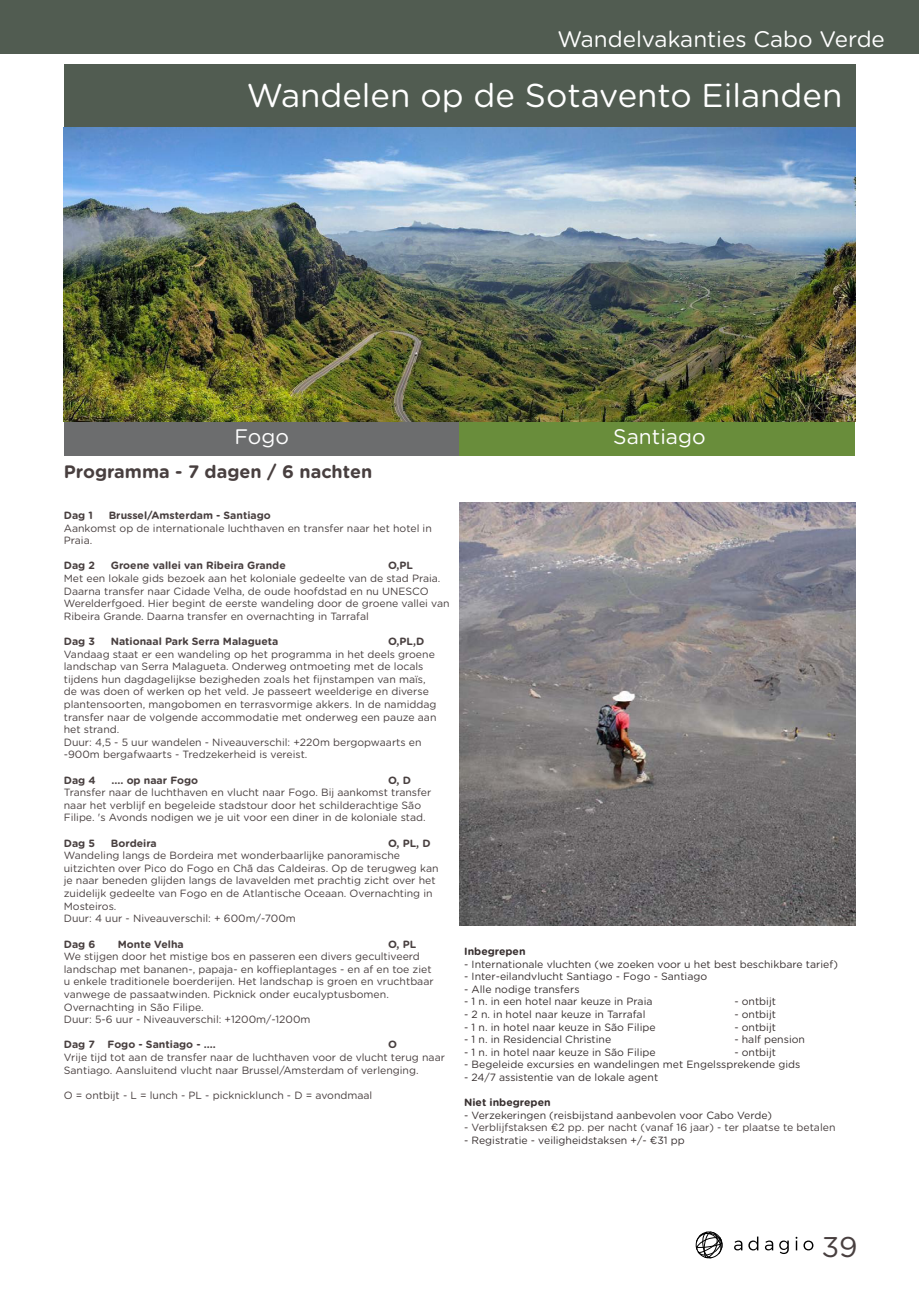
<style>
.page{position:relative;width:919px;height:1289px;background:#fff}
.page>*{position:absolute;margin:0;border:0;box-sizing:border-box;transform-origin:0 0}
.t1{font:33px "Gotham Rounded";color:#fff}
.t2{font:28.5px "Gotham Rounded";color:#483f3f}
.t3{font:22.5px "Gotham Rounded";color:#fff}
.t4{font:21px "Gotham Rounded";color:#fff}
.t5{font:700 18px "Gotham Rounded";color:#483f3f}
.Normal__Web{font:10.5px/12.6px "Gotham Rounded";color:#483f3f}
.t6{font:10.5px "Gotham Rounded";color:#383030}
.Normal__Web-2{font:700 10.5px "Gotham Rounded";color:#483f3f}
.t7{font:700 10.5px "Gotham Rounded";color:#383030}
.s1{font-weight:700}
</style>
<div class="page">
<svg style="left:695px;top:1231px;width:28px;height:27px"></svg>
<svg style="left:734px;top:1240px;width:8px;height:10px"></svg>
<svg style="left:748px;top:1236px;width:10px;height:14px"></svg>
<svg style="left:764px;top:1240px;width:9px;height:10px"></svg>
<svg style="left:779px;top:1240px;width:9px;height:13px"></svg>
<svg style="left:795px;top:1236px;width:2px;height:14px"></svg>
<svg style="left:803px;top:1240px;width:10px;height:10px"></svg>
<div style="left:64px;top:64px;width:791px;height:64px;background:#515c51"></div>
<div style="left:64px;top:421px;width:395px;height:34px;background:#6c6d6e"></div>
<div style="left:459px;top:421px;width:396px;height:34px;background:#698d3b"></div>
<img style="left:64px;top:128px;width:791px;height:293px">
<img style="left:459px;top:502px;width:396px;height:423px">
<div style="left:0;top:0;width:918px;height:54px;background:#515c51"></div>
<p class="t3" style="left:557px;top:24px;width:329px">Wandelvakanties Cabo Verde</p>
<p class="t1" style="left:247px;top:73px;width:597px">Wandelen op de Sotavento Eilanden</p>
<p class="t4" style="left:234px;top:422px;width:56px">Fogo</p>
<p class="t4" style="left:613px;top:422px;width:94px">Santiago</p>
<p class="t5" style="left:64px;top:458px;width:310px">Programma - 7 dagen / 6 nachten</p>
<p class="Normal__Web-2" style="left:64px;top:507px;width:31px">Dag 1</p>
<p class="Normal__Web" style="left:64px;top:508px;width:369px;text-indent:45px"><span class="s1">Brussel/Amsterdam - Santiago<br></span>Aankomst op de internationale luchthaven en transfer naar het hotel in<br>Praia.</p>
<p class="Normal__Web-2" style="left:64px;top:558px;width:33px">Dag 2</p>
<p class="Normal__Web-2" style="left:111px;top:558px;width:176px">Groene vallei van Ribeira Grande</p>
<p class="Normal__Web" style="left:64px;top:559px;width:387px;text-indent:324px"><span class="s1">O,PL<br></span>Met een lokale gids bezoek aan het koloniale gedeelte van de stad Praia.<br>Daarna transfer naar Cidade Velha, de oude hoofdstad en nu UNESCO Werelderfgoed. Hier begint de eerste wandeling door de groene vallei van Ribeira Grande. Daarna transfer en overnachting in Tarrafal</p>
<p class="Normal__Web-2" style="left:64px;top:633px;width:33px">Dag 3</p>
<p class="Normal__Web-2" style="left:111px;top:633px;width:169px">Nationaal Park Serra Malagueta</p>
<p class="Normal__Web" style="left:64px;top:634px;width:374px;text-indent:324px"><span class="s1">O,PL,D </span>Vandaag staat er een wandeling op het programma in het deels groene landschap van Serra Malagueta. Onderweg ontmoeting met de locals tijdens hun dagdagelijkse bezigheden zoals het fijnstampen van maïs, de was doen of werken op het veld. Je passeert weelderige en diverse plantensoorten, mangobomen en terrasvormige akkers. In de namiddag transfer naar de volgende accommodatie met onderweg een pauze aan het strand.<br>Duur: 4,5 - 5 uur wandelen - Niveauverschil: +220m bergopwaarts en -900m bergafwaarts - Tredzekerheid is vereist.</p>
<p class="Normal__Web-2" style="left:64px;top:772px;width:33px">Dag 4</p>
<p class="Normal__Web-2" style="left:111px;top:772px;width:88px">.... op naar Fogo</p>
<p class="Normal__Web" style="left:64px;top:773px;width:369px;text-indent:324px"><span class="s1">O, D </span>Transfer naar de luchthaven en vlucht naar Fogo. Bij aankomst transfer naar het verblijf en begeleide stadstour door het schilderachtige São Filipe. 's Avonds nodigen we je uit voor een diner in de koloniale stad.</p>
<p class="Normal__Web-2" style="left:64px;top:835px;width:33px">Dag 5</p>
<p class="Normal__Web-2" style="left:111px;top:835px;width:47px">Bordeira</p>
<p class="Normal__Web" style="left:64px;top:836px;width:376px;text-indent:324px"><span class="s1">O, PL, D </span>Wandeling langs de Bordeira met wonderbaarlijke panoramische uitzichten over Pico do Fogo en Chã das Caldeiras. Op de terugweg kan je naar beneden glijden langs de lavavelden met prachtig zicht over het zuidelijk gedeelte van Fogo en de Atlantische Oceaan. Overnachting in Mosteiros.<br>Duur: 4 uur - Niveauverschil: + 600m/-700m</p>
<p class="Normal__Web-2" style="left:64px;top:936px;width:33px">Dag 6</p>
<p class="Normal__Web-2" style="left:118px;top:936px;width:67px">Monte Velha</p>
<p class="Normal__Web" style="left:64px;top:937px;width:371px;text-indent:324px"><span class="s1">O, PL </span>We stijgen door het mistige bos en passeren een divers gecultiveerd landschap met bananen-, papaja- en koffieplantages - en af en toe ziet u enkele traditionele boerderijen. Het landschap is groen en vruchtbaar vanwege de passaatwinden. Picknick onder eucalyptusbomen.<br>Overnachting in São Filipe.<br>Duur: 5-6 uur - Niveauverschil: +1200m/-1200m</p>
<p class="Normal__Web-2" style="left:64px;top:1036px;width:153px">Dag 7 Fogo - Santiago - ....</p>
<p class="Normal__Web" style="left:64px;top:1037px;width:382px;text-indent:324px"><span class="s1">O<br></span>Vrije tijd tot aan de transfer naar de luchthaven voor de vlucht terug naar<br>Santiago. Aansluitend vlucht naar Brussel/Amsterdam of verlenging.</p>
<p class="Normal__Web" style="left:64px;top:1088px;width:310px">O = ontbijt - L = lunch - PL - picknicklunch - D = avondmaal</p>
<p class="t7" style="left:464px;top:943px;width:63px">Inbegrepen</p>
<p class="t6" style="left:464px;top:956px;width:375px">- Internationale vluchten (we zoeken voor u het best beschikbare tarief)</p>
<p class="t6" style="left:464px;top:969px;width:244px">- Inter-eilandvlucht Santiago - Fogo - Santiago</p>
<p class="t6" style="left:464px;top:981px;width:117px">- Alle nodige transfers</p>
<p class="t6" style="left:464px;top:994px;width:190px">- 1 n. in een hotel naar keuze in Praia</p>
<p class="t6" style="left:734px;top:994px;width:43px">- ontbijt</p>
<p class="t6" style="left:464px;top:1007px;width:183px">- 2 n. in hotel naar keuze in Tarrafal</p>
<p class="t6" style="left:734px;top:1007px;width:43px">- ontbijt</p>
<p class="t6" style="left:464px;top:1019px;width:193px">- 1 n. in hotel naar keuze in São Filipe</p>
<p class="t6" style="left:734px;top:1019px;width:43px">- ontbijt</p>
<p class="t6" style="left:464px;top:1032px;width:149px">- 1 n. in Residencial Christine</p>
<p class="t6" style="left:734px;top:1032px;width:72px">- half pension</p>
<p class="t6" style="left:464px;top:1044px;width:193px">- 1 n. in hotel naar keuze in São Filipe</p>
<p class="t6" style="left:734px;top:1044px;width:43px">- ontbijt</p>
<p class="t6" style="left:464px;top:1057px;width:337px">- Begeleide excursies en wandelingen met Engelssprekende gids</p>
<p class="t6" style="left:464px;top:1070px;width:195px">- 24/7 assistentie van de lokale agent</p>
<p class="t7" style="left:464px;top:1094px;width:88px">Niet inbegrepen</p>
<p class="t6" style="left:464px;top:1107px;width:309px">- Verzekeringen (reisbijstand aanbevolen voor Cabo Verde)</p>
<p class="Normal__Web" style="left:464px;top:1120px;width:373px">- Verblijfstaksen €2 pp. per nacht (vanaf 16 jaar) - ter plaatse te betalen</p>
<p class="t6" style="left:464px;top:1133px;width:222px">- Registratie - veiligheidstaksen +/- €31 pp</p>
<h2 class="t2" style="left:821px;top:1227px;width:37px">39</h2>
</div>
